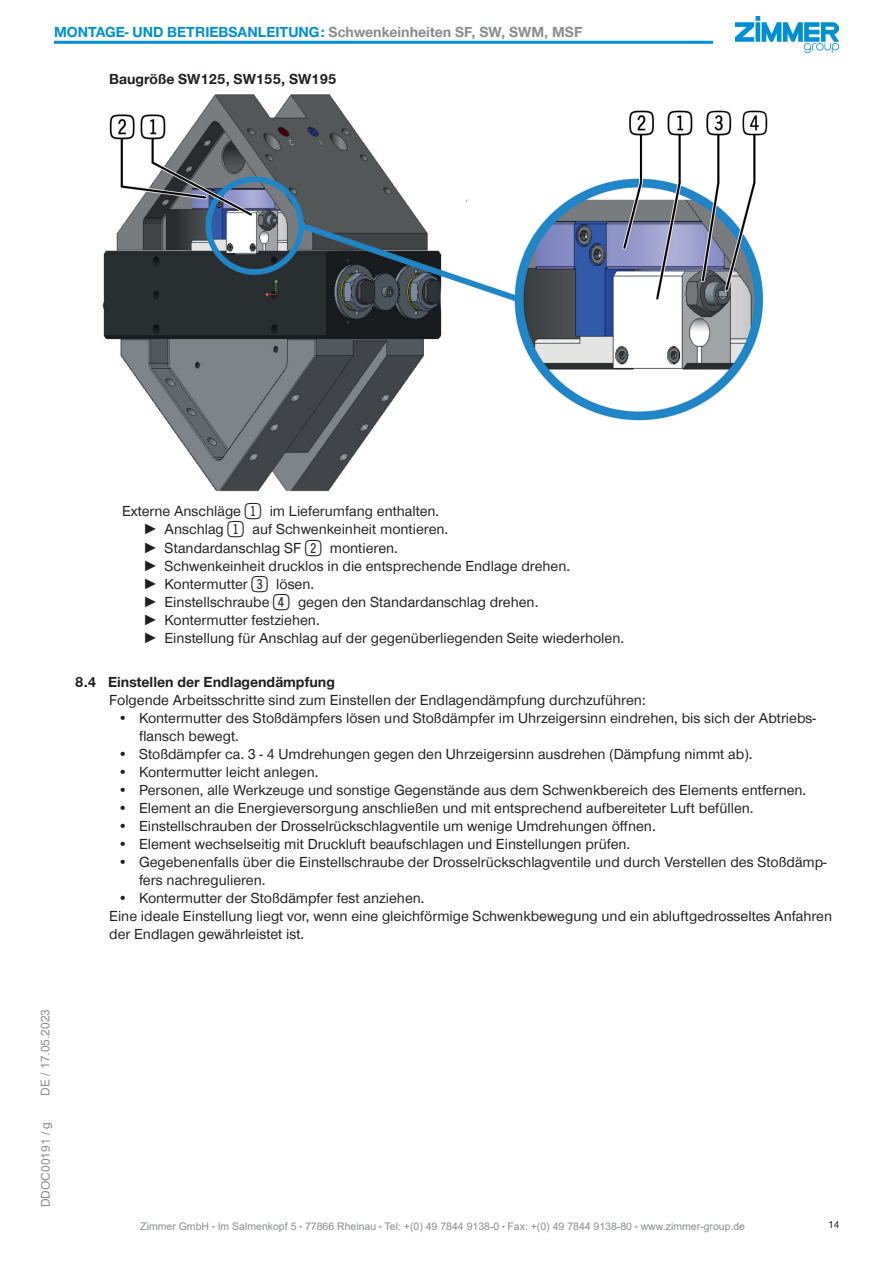
<style>
.page{position:relative;width:893px;height:1263px;background:#fff}
.page>*{position:absolute;margin:0;border:0;box-sizing:border-box;transform-origin:0 0}
.HHT_-_A4_-_Text_2_10{font:15px/18px "Zimmer Group Sans";color:#231f20}
.t1{font:700 15px "Zimmer Group Sans";color:#008fd5}
.HHT_-_A4_-Überschrif{font:700 15px "Zimmer Group Sans";color:#231f20}
.HHT_-_A4_-_Text_3_10{font:15px "Zimmer Group Sans";color:#231f20}
.t2{font:12px "Arial";color:#8a8c8f}
.t3{font:10.5px "Arial";color:#8a8c8f}
.t4{font:10.5px "Zimmer Group Sans";color:#231f20}
.s1{color:#8a8c8f}
.s2{font-family:"Double Digits Super Square";font-size:27px}
</style>
<div class="page">
<img style="left:735px;top:17px;width:104px;height:36px">
<hr style="left:54px;top:41px;width:659px;height:3px;background:#008fd5">
<img style="left:102px;top:94px;width:666px;height:398px">
<p class="t1" style="left:54px;top:21px;width:530px">MONTAGE- UND BETRIEBSANLEITUNG: <span class="s1">Schwenkeinheiten SF, SW, SWM, MSF</span></p>
<p class="HHT_-_A4_-Überschrif" style="left:109px;top:69px;width:229px">Baugröße SW125, SW155, SW195</p>
<p class="HHT_-_A4_-_Text_3_10" style="left:122px;top:501px;width:319px">Externe Anschläge <span class="s2">1</span> im Lieferumfang enthalten.</p>
<p class="HHT_-_A4_-_Text_2_10" style="left:143px;top:520px;width:307px">► Anschlag <span class="s2">1</span> auf Schwenkeinheit montieren.</p>
<p class="HHT_-_A4_-_Text_2_10" style="left:143px;top:538px;width:256px">► Standardanschlag SF <span class="s2">2</span> montieren.</p>
<p class="HHT_-_A4_-_Text_2_10" style="left:143px;top:556px;width:428px">► Schwenkeinheit drucklos in die entsprechende Endlage drehen.</p>
<p class="HHT_-_A4_-_Text_2_10" style="left:143px;top:574px;width:172px">► Kontermutter <span class="s2">3</span> lösen.</p>
<p class="HHT_-_A4_-_Text_2_10" style="left:143px;top:592px;width:397px">► Einstellschraube <span class="s2">4</span> gegen den Standardanschlag drehen.</p>
<p class="HHT_-_A4_-_Text_2_10" style="left:143px;top:610px;width:178px">► Kontermutter festziehen.</p>
<p class="HHT_-_A4_-_Text_2_10" style="left:143px;top:628px;width:482px">► Einstellung für Anschlag auf der gegenüberliegenden Seite wiederholen.</p>
<p class="HHT_-_A4_-Überschrif" style="left:75px;top:672px;width:261px">8.4 Einstellen der Endlagendämpfung</p>
<p class="HHT_-_A4_-_Text_2_10" style="left:109px;top:690px;width:538px">Folgende Arbeitsschritte sind zum Einstellen der Endlagendämpfung durchzuführen:</p>
<p class="HHT_-_A4_-_Text_2_10" style="left:139px;top:708px;width:678px;text-indent:-21px">• Kontermutter des Stoßdämpfers lösen und Stoßdämpfer im Uhrzeigersinn eindrehen, bis sich der Abtriebs&shy;flansch bewegt.</p>
<p class="HHT_-_A4_-_Text_2_10" style="left:118px;top:744px;width:636px">• Stoßdämpfer ca. 3 - 4 Umdrehungen gegen den Uhrzeigersinn ausdrehen (Dämpfung nimmt ab).</p>
<p class="HHT_-_A4_-_Text_2_10" style="left:118px;top:762px;width:202px">• Kontermutter leicht anlegen.</p>
<p class="HHT_-_A4_-_Text_2_10" style="left:118px;top:780px;width:690px">• Personen, alle Werkzeuge und sonstige Gegenstände aus dem Schwenkbereich des Elements entfernen.</p>
<p class="HHT_-_A4_-_Text_2_10" style="left:118px;top:798px;width:637px">• Element an die Energieversorgung anschließen und mit entsprechend aufbereiteter Luft befüllen.</p>
<p class="HHT_-_A4_-_Text_2_10" style="left:118px;top:816px;width:539px">• Einstellschrauben der Drosselrückschlagventile um wenige Umdrehungen öffnen.</p>
<p class="HHT_-_A4_-_Text_2_10" style="left:118px;top:834px;width:514px">• Element wechselseitig mit Druckluft beaufschlagen und Einstellungen prüfen.</p>
<p class="HHT_-_A4_-_Text_2_10" style="left:139px;top:852px;width:689px;text-indent:-21px">• Gegebenenfalls über die Einstellschraube der Drosselrückschlagventile und durch Verstellen des Stoßdämp&shy;fers nachregulieren.</p>
<p class="HHT_-_A4_-_Text_2_10" style="left:118px;top:888px;width:308px">• Kontermutter der Stoßdämpfer fest anziehen.</p>
<p class="HHT_-_A4_-_Text_2_10" style="left:109px;top:906px;width:724px">Eine ideale Einstellung liegt vor, wenn eine gleichförmige Schwenkbewegung und ein abluftgedrosseltes Anfahren der Endlagen gewährleistet ist.</p>
<p class="t2" style="left:37px;top:1096px;width:88px;rotate:-90deg">DE / 17.05.2023</p>
<p class="t2" style="left:37px;top:1207px;width:87px;rotate:-90deg">DDOC00191 / g</p>
<p class="t3" style="left:140px;top:1219px;width:606px">Zimmer GmbH <sup>●</sup> Im Salmenkopf 5 <sup>●</sup> 77866 Rheinau <sup>●</sup> Tel: +(0) 49 7844 9138-0 <sup>●</sup> Fax: +(0) 49 7844 9138-80 <sup>●</sup> www.zimmer-group.de</p>
<p class="t4" style="left:828px;top:1217px;width:13px">14</p>
</div>
